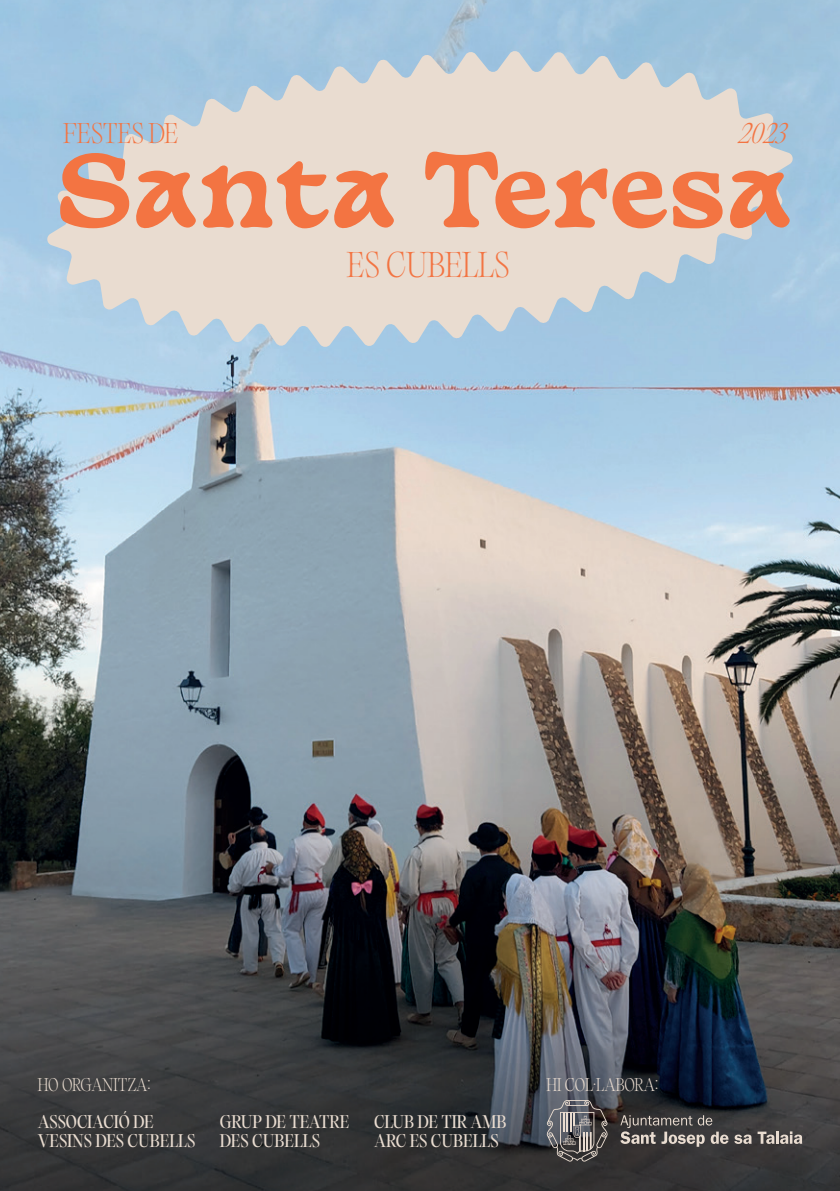
<style>
.page{position:relative;width:840px;height:1191px;background:#fff}
.page>*{position:absolute;margin:0;border:0;box-sizing:border-box;transform-origin:0 0}
.t1{font:700 97.8px "Basteleur";color:#f37442}
.t2{font:200 31.2px "PP Editorial Old";color:#f37442}
.t3{font:200 24.8px "PP Editorial Old";color:#f37442}
.t4{font:italic 200 24.8px "PP Editorial Old";color:#f37442}
.t5{font:16px/19.2px "PP Editorial Old";color:#e9dcd0}
.t6{font:200 16px "PP Editorial Old";color:#e9dcd0}
.t7{font:200 16px "PP Editorial Old";letter-spacing:-.02em;color:#e9dcd0}
</style>
<div class="page">
<img style="left:0;top:0;width:839px;height:1191px">
<svg style="left:46px;top:50px;width:747px;height:298px;background:#d2d5d5"></svg>
<svg style="left:546px;top:1100px;width:61px;height:61px;background:#676466"></svg>
<svg style="left:620px;top:1115px;width:131px;height:31px;background:#605c5a"></svg>
<svg style="left:757px;top:1131px;width:44px;height:13px"></svg>
<h3 class="t3" style="left:64px;top:116px;width:116px">FESTES DE</h3>
<h3 class="t4" style="left:738px;top:117px;width:49px">2023</h3>
<h1 class="t1" style="left:56px;top:108px;width:736px">Santa Teresa</h1>
<h2 class="t2" style="left:347px;top:243px;width:164px">ES CUBELLS</h2>
<p class="t7" style="left:38px;top:1074px;width:114px">HO ORGANITZA:</p>
<p class="t6" style="left:546px;top:1074px;width:113px">HI COL·LABORA:</p>
<p class="t5" style="left:38px;top:1111px;width:159px">ASSOCIACIÓ DE<br>VESINS DES CUBELLS</p>
<p class="t5" style="left:220px;top:1111px;width:131px">GRUP DE TEATRE<br>DES CUBELLS</p>
<p class="t5" style="left:374px;top:1111px;width:134px">CLUB DE TIR AMB<br>ARC ES CUBELLS</p>
</div>
